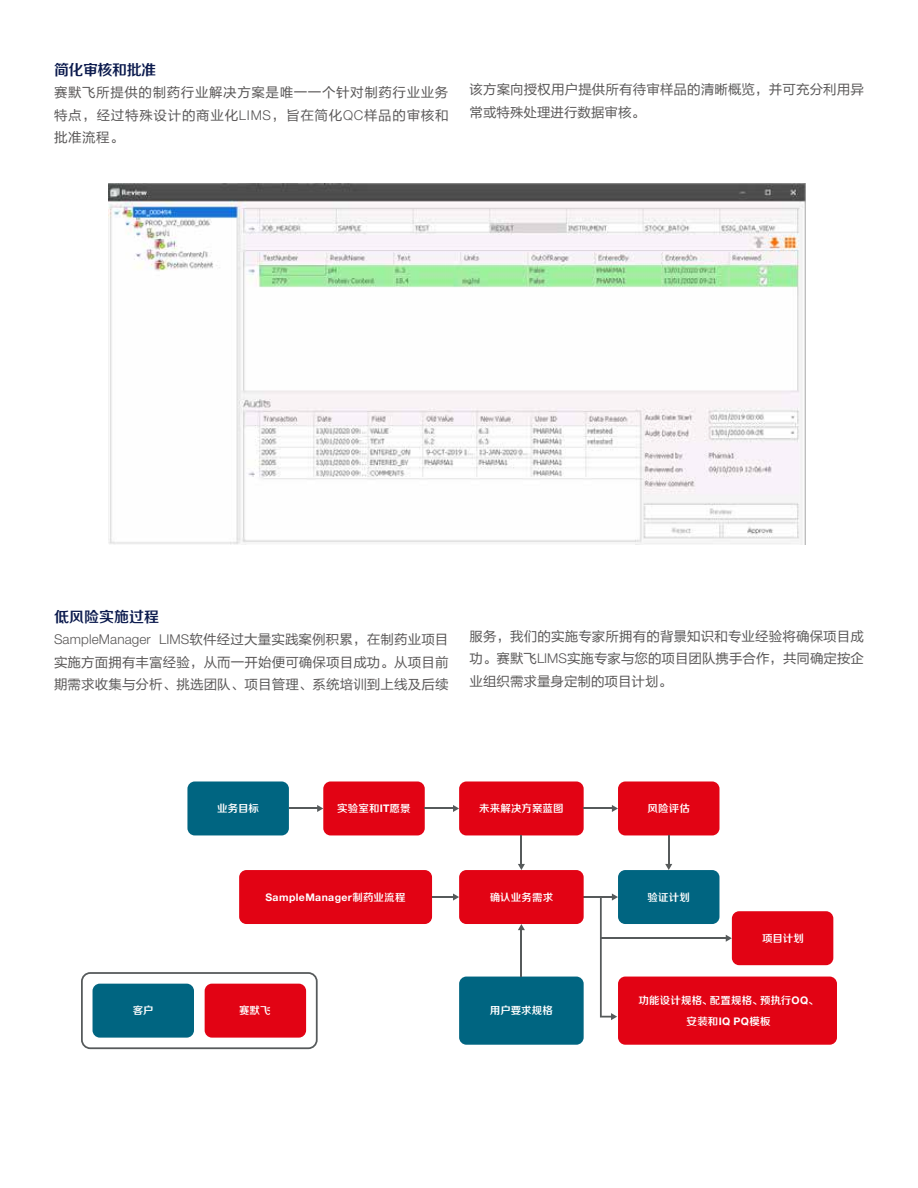
<style>
.page{position:relative;width:918px;height:1188px;background:#fff}
.page>*{position:absolute;margin:0;border:0;box-sizing:border-box;transform-origin:0 0}
.t1{font:15px "FZZZHONGJW GB1 0";letter-spacing:-.015em;color:#0c1b4e}
.t2{font:13.5px/22.5px "FZLTHJW GB1 0";letter-spacing:.01em;color:#595757;text-align:justify}
.t3{font:10.5px/21px "FZZZHONGJW GB1 0";letter-spacing:.01em;color:#fff;text-align:center}
.t4{font:700 10.5px "Helvetica Neue LT Std";letter-spacing:.04em;color:#fff}
.s1{font-family:"Helvetica Neue LT Std";font-weight:300}
.s2{font-family:"Helvetica Neue LT Std";font-weight:700}
.s3{font-family:"FZZZHONGJW GB1 0";font-weight:400}
</style>
<div class="page">
<img style="left:108px;top:183px;width:698px;height:361px">
<div style="left:187px;top:781px;width:102px;height:54px;background:#006581;border-radius:7px"></div>
<svg style="left:289px;top:805px;width:34px;height:7px"></svg>
<div style="left:323px;top:781px;width:102px;height:54px;background:#e20314;border-radius:7px"></div>
<svg style="left:425px;top:805px;width:34px;height:7px"></svg>
<div style="left:459px;top:781px;width:125px;height:54px;background:#e20314;border-radius:7px"></div>
<svg style="left:584px;top:805px;width:34px;height:7px"></svg>
<div style="left:239px;top:870px;width:193px;height:54px;background:#e20314;border-radius:7px"></div>
<hr style="left:432px;top:896px;width:22px;height:2px;background:#565a5b">
<svg style="left:453px;top:894px;width:6px;height:7px"></svg>
<hr style="left:584px;top:896px;width:29px;height:2px;background:#565a5b">
<svg style="left:600px;top:894px;width:18px;height:126px"></svg>
<hr style="left:601px;top:937px;width:126px;height:2px;background:#565a5b">
<svg style="left:726px;top:935px;width:6px;height:7px"></svg>
<div style="left:618px;top:781px;width:101px;height:54px;background:#e20314;border-radius:7px"></div>
<div style="left:618px;top:870px;width:101px;height:54px;background:#006581;border-radius:7px"></div>
<div style="left:732px;top:911px;width:101px;height:54px;background:#e20314;border-radius:7px"></div>
<div style="left:459px;top:870px;width:125px;height:54px;background:#e20314;border-radius:7px"></div>
<div style="left:459px;top:977px;width:125px;height:68px;background:#006581;border-radius:7px"></div>
<div style="left:618px;top:977px;width:219px;height:68px;background:#e20314;border-radius:7px"></div>
<hr style="left:521px;top:835px;width:1px;height:30px;background:#565a5b">
<svg style="left:518px;top:864px;width:7px;height:6px"></svg>
<hr style="left:668px;top:835px;width:2px;height:30px;background:#565a5b">
<svg style="left:665px;top:864px;width:7px;height:6px"></svg>
<hr style="left:521px;top:929px;width:1px;height:48px;background:#565a5b">
<svg style="left:518px;top:924px;width:7px;height:6px"></svg>
<svg style="left:81px;top:972px;width:237px;height:77px"></svg>
<p class="t1" style="left:54px;top:62px;width:104px">简化审核和批准</p>
<p class="t2" style="left:54px;top:82px;width:396px">赛默飞所提供的制药行业解决方案是唯一一个针对制药行业业务特点，经过特殊设计的商业化<span class="s1">LIMS</span>，旨在简化<span class="s1">QC</span>样品的审核和批准流程。</p>
<p class="t2" style="left:470px;top:79px;width:396px">该方案向授权用户提供所有待审样品的清晰概览，并可充分利用异常或特殊处理进行数据审核。</p>
<p class="t1" style="left:54px;top:608px;width:107px">低风险实施过程</p>
<p class="t2" style="left:54px;top:629px;width:396px"><span class="s1">SampleManager LIMS</span>软件经过大量实践案例积累，在制药业项目实施方面拥有丰富经验，从而一开始便可确保项目成功。从项目前期需求收集与分析、挑选团队、项目管理、系统培训到上线及后续</p>
<p class="t2" style="left:470px;top:625px;width:396px">服务，我们的实施专家所拥有的背景知识和专业经验将确保项目成功。赛默飞<span class="s1">LIMS</span>实施专家与您的项目团队携手合作，共同确定按企业组织需求量身定制的项目计划。</p>
<p class="t3" style="left:217px;top:799px;width:43px">业务目标</p>
<p class="t3" style="left:337px;top:799px;width:75px">实验室和<span class="s2">IT</span>愿景</p>
<p class="t3" style="left:479px;top:799px;width:86px">未来解决方案蓝图</p>
<p class="t3" style="left:648px;top:799px;width:44px">风险评估</p>
<p class="t3" style="left:133px;top:1001px;width:22px">客户</p>
<p class="t4" style="left:265px;top:891px;width:142px">SampleManager<span class="s3">制药业流程</span></p>
<p class="t3" style="left:490px;top:887px;width:65px">确认业务需求</p>
<p class="t3" style="left:647px;top:887px;width:44px">验证计划</p>
<p class="t3" style="left:762px;top:929px;width:43px">项目计划</p>
<p class="t3" style="left:239px;top:1001px;width:33px">赛默飞</p>
<p class="t3" style="left:490px;top:1001px;width:65px">用户要求规格</p>
<p class="t3" style="left:638px;top:991px;width:182px">功能设计规格、配置规格、预执行<span class="s2">OQ</span>、安装和<span class="s2">IQ PQ</span>模板</p>
</div>
